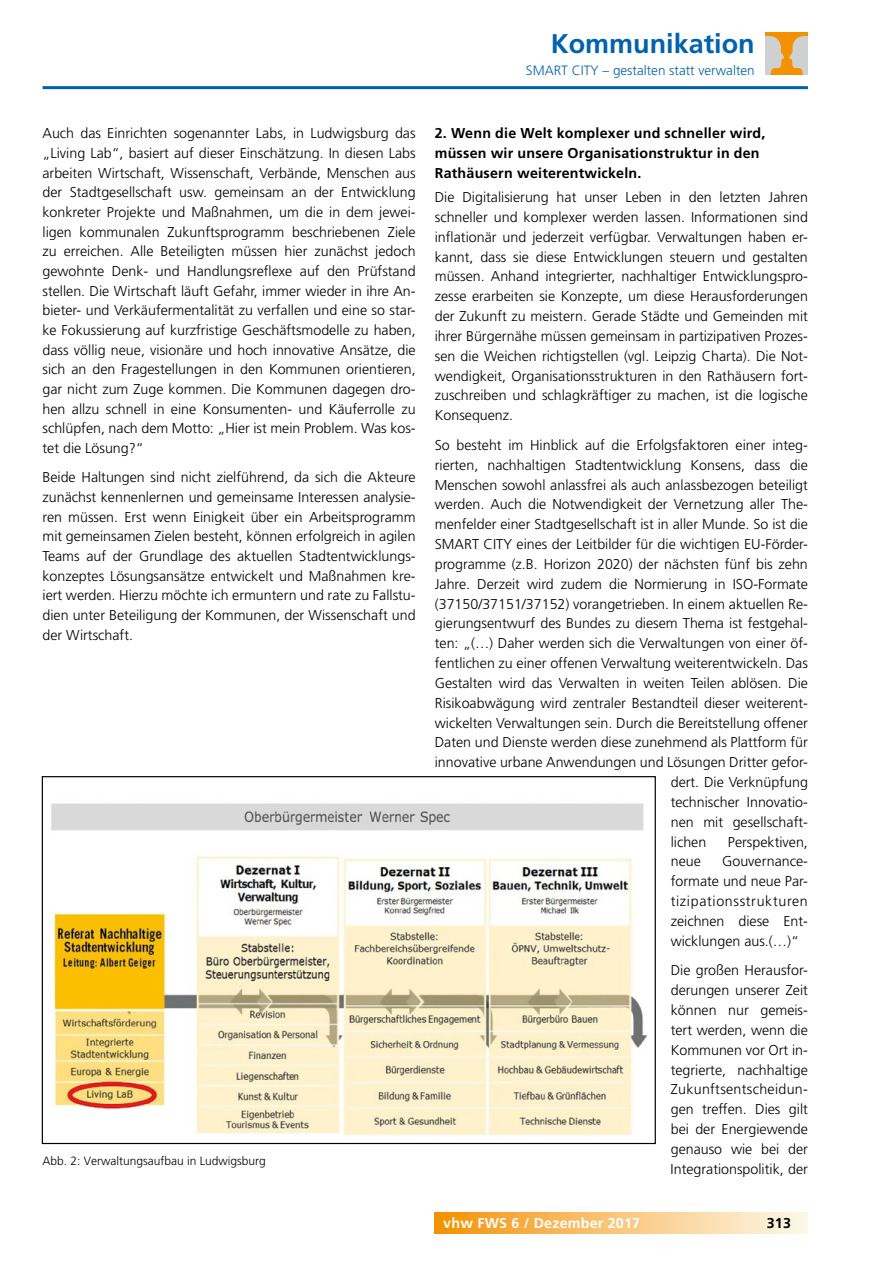
<style>
.page{position:relative;width:893px;height:1263px;background:#fff}
.page>*{position:absolute;margin:0;border:0;box-sizing:border-box;transform-origin:0 0}
.t1{font:700 27px "Frutiger LT";color:#0062ae}
.t2{font:300 14.25px/19.8px "Frutiger LT";color:#000;text-align:justify}
.t3{font:700 14.25px/19.8px "Frutiger LT";letter-spacing:.015em;color:#000}
.t4{font:700 14.25px "Frutiger LT";letter-spacing:.015em;color:#fff}
.t5{font:300 13.5px "Frutiger LT";color:#0062ae}
.t6{font:300 12px "Frutiger CE";color:#000}
</style>
<div class="page">
<div style="left:435px;top:1212px;width:373px;height:21px;background:linear-gradient(to right,#f59308,#fefaef)"></div>
<hr style="left:43px;top:86px;width:765px;height:3px;background:#0062ae">
<div style="left:766px;top:32px;width:42px;height:43px;background:#f39100"></div>
<svg style="left:766px;top:36px;width:42px;height:39px"></svg>
<img style="left:51px;top:803px;width:597px;height:333px">
<h1 class="t1" style="left:551px;top:28px;width:206px">Kommunikation</h1>
<p class="t5" style="left:526px;top:62px;width:230px">SMART CITY – gestalten statt verwalten</p>
<p class="t2" style="left:43px;top:124px;width:375px">Auch das Einrichten sogenannter Labs, in Ludwigsburg das „Living Lab“, basiert auf dieser Einschätzung. In diesen Labs arbeiten Wirtschaft, Wissenschaft, Verbände, Menschen aus der Stadtgesellschaft usw. gemeinsam an der Entwicklung konkreter Projekte und Maßnahmen, um die in dem jewei&shy;ligen kommunalen Zukunftsprogramm beschriebenen Ziele zu erreichen. Alle Beteiligten müssen hier zunächst jedoch gewohnte Denk- und Handlungsreflexe auf den Prüfstand stellen. Die Wirtschaft läuft Gefahr, immer wieder in ihre An&shy;bieter- und Verkäufermentalität zu verfallen und eine so star&shy;ke Fokussierung auf kurzfristige Geschäftsmodelle zu haben, dass völlig neue, visionäre und hoch innovative Ansätze, die sich an den Fragestellungen in den Kommunen orientieren, gar nicht zum Zuge kommen. Die Kommunen dagegen dro&shy;hen allzu schnell in eine Konsumenten- und Käuferrolle zu schlüpfen, nach dem Motto: „Hier ist mein Problem. Was kos&shy;tet die Lösung?“</p>
<p class="t2" style="left:43px;top:468px;width:375px">Beide Haltungen sind nicht zielführend, da sich die Akteure zunächst kennenlernen und gemeinsame Interessen analysie&shy;ren müssen. Erst wenn Einigkeit über ein Arbeitsprogramm mit gemeinsamen Zielen besteht, können erfolgreich in agilen Teams auf der Grundlage des aktuellen Stadtentwicklungs&shy;konzeptes Lösungsansätze entwickelt und Maßnahmen kre&shy;iert werden. Hierzu möchte ich ermuntern und rate zu Fallstu&shy;dien unter Beteiligung der Kommunen, der Wissenschaft und der Wirtschaft.</p>
<p class="t6" style="left:43px;top:1154px;width:225px">Abb. 2: Verwaltungsaufbau in Ludwigsburg</p>
<p class="t3" style="left:435px;top:123px;width:332px">2. Wenn die Welt komplexer und schneller wird, müssen wir unsere Organisationstruktur in den<br>Rathäusern weiterentwickeln.</p>
<p class="t2" style="left:435px;top:187px;width:375px">Die Digitalisierung hat unser Leben in den letzten Jahren schneller und komplexer werden lassen. Informationen sind inflationär und jederzeit verfügbar. Verwaltungen haben er&shy;kannt, dass sie diese Entwicklungen steuern und gestalten müssen. Anhand integrierter, nachhaltiger Entwicklungspro&shy;zesse erarbeiten sie Konzepte, um diese Herausforderungen der Zukunft zu meistern. Gerade Städte und Gemeinden mit ihrer Bürgernähe müssen gemeinsam in partizipativen Prozes&shy;sen die Weichen richtigstellen (vgl. Leipzig Charta). Die Not&shy;wendigkeit, Organisationsstrukturen in den Rathäusern fort&shy;zuschreiben und schlagkräftiger zu machen, ist die logische Konsequenz.</p>
<p class="t2" style="left:435px;top:435px;width:375px">So besteht im Hinblick auf die Erfolgsfaktoren einer integ-</p>
<p class="t2" style="left:435px;top:455px;width:375px">rierten, nachhaltigen Stadtentwicklung Konsens, dass die</p>
<p class="t2" style="left:435px;top:475px;width:375px">Menschen sowohl anlassfrei als auch anlassbezogen beteiligt</p>
<p class="t2" style="left:435px;top:495px;width:375px">werden. Auch die Notwendigkeit der Vernetzung aller The-</p>
<p class="t2" style="left:435px;top:515px;width:375px">menfelder einer Stadtgesellschaft ist in aller Munde. So ist die</p>
<p class="t2" style="left:435px;top:534px;width:375px">SMART CITY eines der Leitbilder für die wichtigen EU-Förder-</p>
<p class="t2" style="left:435px;top:554px;width:375px">programme (z.B. Horizon 2020) der nächsten fünf bis zehn</p>
<p class="t2" style="left:435px;top:574px;width:375px">Jahre. Derzeit wird zudem die Normierung in ISO-Formate</p>
<p class="t2" style="left:435px;top:594px;width:375px">(37150/37151/37152) vorangetrieben. In einem aktuellen Re-</p>
<p class="t2" style="left:435px;top:614px;width:375px">gierungsentwurf des Bundes zu diesem Thema ist festgehal-</p>
<p class="t2" style="left:435px;top:634px;width:375px">ten: „(…) Daher werden sich die Verwaltungen von einer öf-</p>
<p class="t2" style="left:435px;top:653px;width:375px">fentlichen zu einer offenen Verwaltung weiterentwickeln. Das</p>
<p class="t2" style="left:435px;top:673px;width:375px">Gestalten wird das Verwalten in weiten Teilen ablösen. Die</p>
<p class="t2" style="left:435px;top:693px;width:375px">Risikoabwägung wird zentraler Bestandteil dieser weiterent-</p>
<p class="t2" style="left:435px;top:713px;width:375px">wickelten Verwaltungen sein. Durch die Bereitstellung offener</p>
<p class="t2" style="left:435px;top:733px;width:375px">Daten und Dienste werden diese zunehmend als Plattform für</p>
<p class="t2" style="left:435px;top:753px;width:375px">innovative urbane Anwendungen und Lösungen Dritter gefor-</p>
<p class="t2" style="left:671px;top:772px;width:139px">dert. Die Verknüpfung</p>
<p class="t2" style="left:671px;top:792px;width:139px">technischer Innovatio-</p>
<p class="t2" style="left:671px;top:812px;width:139px">nen mit gesellschaft-</p>
<p class="t2" style="left:671px;top:832px;width:37px">lichen</p>
<p class="t2" style="left:728px;top:832px;width:81px">Perspektiven,</p>
<p class="t2" style="left:671px;top:852px;width:32px">neue</p>
<p class="t2" style="left:671px;top:852px;width:139px;text-indent:51px">Gouvernance&shy;formate und neue Par&shy;tizipationsstrukturen zeichnen diese Ent&shy;wicklungen aus.(…)“</p>
<p class="t2" style="left:671px;top:961px;width:139px">Die großen Herausfor&shy;derungen unserer Zeit können nur gemeis&shy;tert werden, wenn die Kommunen vor Ort in&shy;tegrierte, nachhaltige Zukunftsentscheidun&shy;gen treffen. Dies gilt bei der Energiewende genauso wie bei der Integrationspolitik, der</p>
<p class="t4" style="left:443px;top:1214px;width:198px">vhw FWS 6 / Dezember 2017</p>
<p class="t3" style="left:767px;top:1213px;width:26px">313</p>
</div>
